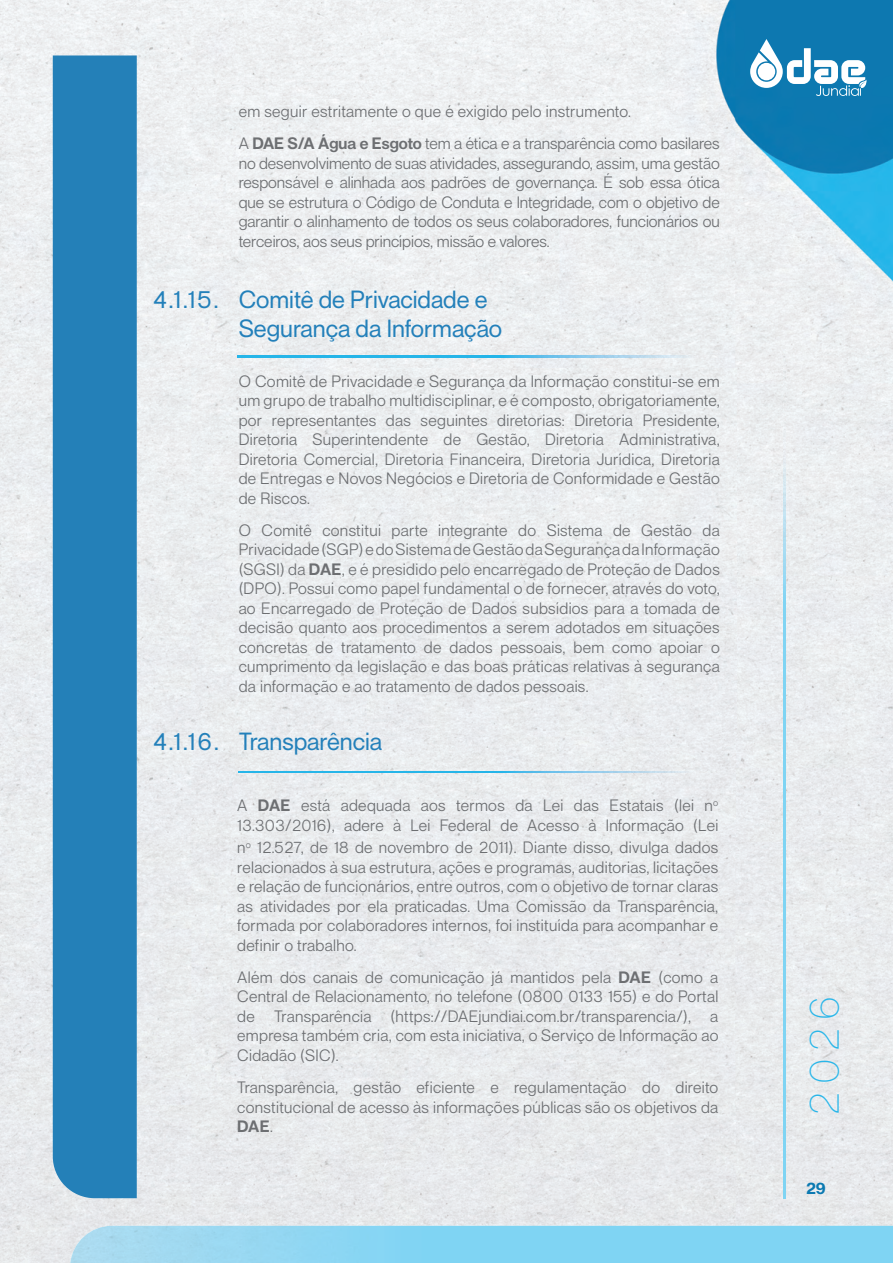
<style>
.page{position:relative;width:893px;height:1263px;background:#fff}
.page>*{position:absolute;margin:0;border:0;box-sizing:border-box;transform-origin:0 0}
.t1{font:200 42.3px "Standerd";color:#29b6e9}
.t2{font:500 24.9px/29.8px "Standerd";color:#2380ba}
.t3{font:16.5px/19.5px "Standerd";letter-spacing:.02em;color:#6d6f72;text-align:justify}
.t4{font:800 16.5px "Standerd";color:#0b79b1}
.s1{font-weight:700}
</style>
<div class="page">
<img style="left:0;top:0;width:735px;height:1263px">
<img style="left:735px;top:0;width:158px;height:1226px">
<svg style="left:750px;top:39px;width:117px;height:57px"></svg>
<div style="left:758px;top:63px;width:17px;height:17px;background:#fff;border-radius:50%"></div>
<img style="left:70px;top:1226px;width:823px;height:37px">
<div style="left:53px;top:55px;width:84px;height:1143px;background:#2480b8"></div>
<img style="left:239px;top:771px;width:479px;height:2px">
<img style="left:238px;top:356px;width:480px;height:1px">
<img style="left:784px;top:350px;width:1px;height:848px">
<h2 class="t2" style="left:154px;top:284px;width:66px">4.1.15.</h2>
<p class="t3" style="left:239px;top:95px;width:482px;line-height:32.2px">em seguir estritamente o que é exigido pelo instrumento.<br>A <span class="s1">DAE S/A Água e Esgoto</span> tem a ética e a transparência como basilares</p>
<p class="t3" style="left:239px;top:153px;width:483px">no desenvolvimento de suas atividades, assegurando, assim, uma gestão responsável e alinhada aos padrões de governança. É sob essa ótica que se estrutura o Código de Conduta e Integridade, com o objetivo de garantir o alinhamento de todos os seus colaboradores, funcionários ou terceiros, aos seus princípios, missão e valores.</p>
<h2 class="t2" style="left:239px;top:283px;width:265px">Comitê de Privacidade e<br>Segurança da Informação</h2>
<p class="t3" style="left:239px;top:371px;width:483px">O Comitê de Privacidade e Segurança da Informação constitui-se em um grupo de trabalho multidisciplinar, e é composto, obrigatoriamente, por representantes das seguintes diretorias: Diretoria Presidente, Diretoria Superintendente de Gestão, Diretoria Administrativa, Diretoria Comercial, Diretoria Financeira, Diretoria Jurídica, Diretoria de Entregas e Novos Negócios e Diretoria de Conformidade e Gestão de Riscos.</p>
<p class="t3" style="left:239px;top:520px;width:483px">O Comitê constitui parte integrante do Sistema de Gestão da Privacidade (SGP) e do Sistema de Gestão da Segurança da Informação (SGSI) da <span class="s1">DAE</span>, e é presidido pelo encarregado de Proteção de Dados (DPO). Possui como papel fundamental o de fornecer, através do voto, ao Encarregado de Proteção de Dados subsídios para a tomada de decisão quanto aos procedimentos a serem adotados em situações concretas de tratamento de dados pessoais, bem como apoiar o cumprimento da legislação e das boas práticas relativas à segurança da informação e ao tratamento de dados pessoais.</p>
<h2 class="t2" style="left:154px;top:726px;width:230px">4.1.16. Transparência</h2>
<p class="t3" style="left:237px;top:795px;width:483px">A <span class="s1">DAE</span> está adequada aos termos da Lei das Estatais (lei n<sup>o<br></sup>13.303/2016), adere à Lei Federal de Acesso à Informação (Lei</p>
<p class="t3" style="left:237px;top:837px;width:483px">n<sup>o</sup> 12.527, de 18 de novembro de 2011). Diante disso, divulga dados relacionados à sua estrutura, ações e programas, auditorias, licitações e relação de funcionários, entre outros, com o objetivo de tornar claras as atividades por ela praticadas. Uma Comissão da Transparência, formada por colaboradores internos, foi instituída para acompanhar e definir o trabalho.</p>
<p class="t3" style="left:237px;top:967px;width:483px">Além dos canais de comunicação já mantidos pela <span class="s1">DAE</span> (como a Central de Relacionamento, no telefone (0800 0133 155) e do Portal de Transparência (https://DAEjundiai.com.br/transparencia/), a empresa também cria, com esta iniciativa, o Serviço de Informação ao Cidadão (SIC).</p>
<p class="t3" style="left:237px;top:1077px;width:483px">Transparência, gestão eficiente e regulamentação do direito constitucional de acesso às informações públicas são os objetivos da <span class="s1">DAE</span>.</p>
<h1 class="t1" style="left:798px;top:1115px;width:122px;rotate:-90deg">2026</h1>
<p class="t4" style="left:806px;top:1178px;width:21px">29</p>
</div>
